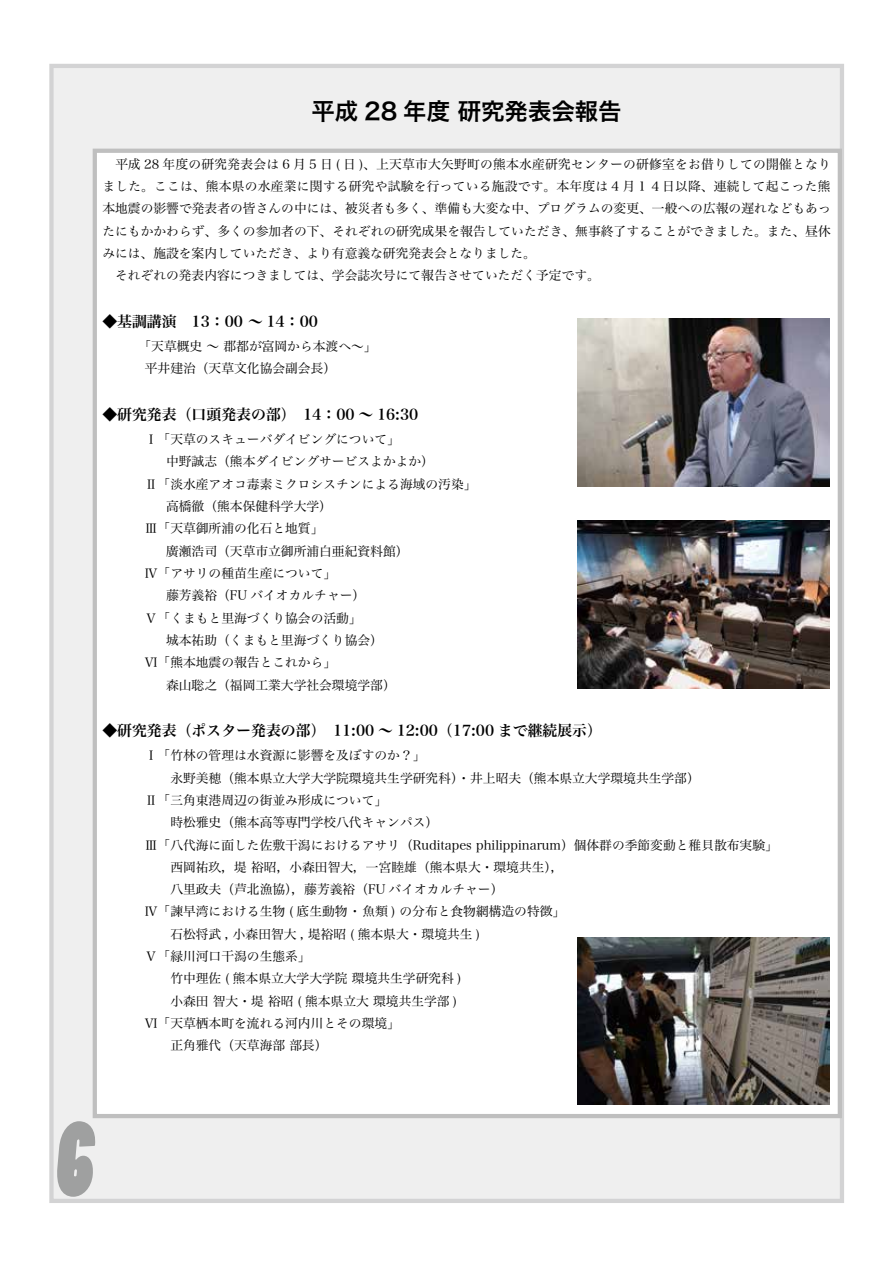
<style>
.page{position:relative;width:893px;height:1263px;background:#fff}
.page>*{position:absolute;margin:0;border:0;box-sizing:border-box;transform-origin:0 0}
.t1{font:102px "Poplar Std";color:#9fa0a0;scale:.82 1}
.t2{font:23.4px "Hira Kaku Pro W6";color:#000}
.t3{font:14.85px "Hira Min Pro W6";color:#000}
.t4{font:12.75px/22.4px "Hira Min Pro W3";color:#000}
</style>
<div class="page">
<div style="left:49px;top:64px;width:795px;height:1139px;background:#efefef;border:4px solid #d3d3d4"></div>
<div style="left:95px;top:151px;width:745px;height:965px;background:#fff"></div>
<div style="left:93px;top:149px;width:749px;height:969px;border:4px solid #bfbfbf"></div>
<img style="left:578px;top:938px;width:252px;height:166px">
<img style="left:578px;top:319px;width:252px;height:168px">
<img style="left:578px;top:521px;width:252px;height:168px">
<h2 class="t2" style="left:312px;top:90px;width:312px">平成 28 年度 研究発表会報告</h2>
<p class="t4" style="left:102px;top:151px;width:730px">　平成 28 年度の研究発表会は 6 月 5 日 ( 日 )、上天草市大矢野町の熊本水産研究センターの研修室をお借りしての開催となりました。ここは、熊本県の水産業に関する研究や試験を行っている施設です。本年度は 4 月 1 ４日以降、連続して起こった熊本地震の影響で発表者の皆さんの中には、被災者も多く、準備も大変な中、プログラムの変更、一般への広報の遅れなどもあったにもかかわらず、多くの参加者の下、それぞれの研究成果を報告していただき、無事終了することができました。また、昼休みには、施設を案内していただき、より有意義な研究発表会となりました。<br>　それぞれの発表内容につきましては、学会誌次号にて報告させていただく予定です。</p>
<p class="t3" style="left:102px;top:308px;width:217px">◆基調講演　13：00 ～ 14：00</p>
<p class="t4" style="left:145px;top:334px;width:233px;text-indent:-6px">「天草概史 ～ 郡都が富岡から本渡へ～」平井建治（天草文化協会副会長）</p>
<p class="t3" style="left:102px;top:401px;width:317px">◆研究発表（口頭発表の部）　14：00 ～ 16:30</p>
<p class="t4" style="left:145px;top:427px;width:263px">Ⅰ「天草のスキューバダイビングについて」　</p>
<p class="t4" style="left:166px;top:449px;width:276px">中野誠志（熊本ダイビングサービスよかよか）　</p>
<p class="t4" style="left:145px;top:471px;width:333px">Ⅱ「淡水産アオコ毒素ミクロシスチンによる海域の汚染」</p>
<p class="t4" style="left:166px;top:494px;width:174px">高橋徹（熊本保健科学大学）　</p>
<p class="t4" style="left:145px;top:516px;width:180px">Ⅲ「天草御所浦の化石と地質」</p>
<p class="t4" style="left:166px;top:538px;width:244px">廣瀬浩司（天草市立御所浦白亜紀資料館）</p>
<p class="t4" style="left:145px;top:561px;width:199px">Ⅳ「アサリの種苗生産について」　</p>
<p class="t4" style="left:166px;top:583px;width:207px">藤芳義裕（FU バイオカルチャー）　</p>
<p class="t4" style="left:145px;top:605px;width:218px">Ⅴ「くまもと里海づくり協会の活動」</p>
<p class="t4" style="left:166px;top:628px;width:218px">城本祐助（くまもと里海づくり協会）</p>
<p class="t4" style="left:145px;top:650px;width:193px">Ⅵ「熊本地震の報告とこれから」</p>
<p class="t4" style="left:166px;top:672px;width:231px">森山聡之（福岡工業大学社会環境学部）</p>
<p class="t3" style="left:102px;top:717px;width:501px">◆研究発表（ポスター発表の部）　11:00 ～ 12:00（17:00 まで継続展示）</p>
<p class="t4" style="left:145px;top:743px;width:282px">Ⅰ「竹林の管理は水資源に影響を及ぼすのか？」</p>
<p class="t4" style="left:170px;top:765px;width:531px">永野美穂（熊本県立大学大学院環境共生学研究科）・井上昭夫（熊本県立大学環境共生学部）</p>
<p class="t4" style="left:145px;top:788px;width:250px">Ⅱ「三角東港周辺の街並み形成について」　</p>
<p class="t4" style="left:170px;top:810px;width:269px">時松雅史（熊本高等専門学校八代キャンパス）</p>
<p class="t4" style="left:145px;top:832px;width:641px">Ⅲ「八代海に面した佐敷干潟におけるアサリ（Ruditapes philippinarum）個体群の季節変動と稚貝散布実験」　</p>
<p class="t4" style="left:170px;top:855px;width:395px">西岡祐玖，堤 裕昭，小森田智大，一宮睦雄（熊本県大・環境共生），</p>
<p class="t4" style="left:170px;top:877px;width:335px">八里政夫（芦北漁協），藤芳義裕（FU バイオカルチャー）</p>
<p class="t4" style="left:145px;top:899px;width:422px">Ⅳ「諫早湾における生物 ( 底生動物 ･ 魚類 ) の分布と食物網構造の特徴」</p>
<p class="t4" style="left:170px;top:922px;width:311px">石松将武 , 小森田智大 , 堤裕昭 ( 熊本県大・環境共生 )</p>
<p class="t4" style="left:170px;top:966px;width:292px">竹中理佐 ( 熊本県立大学大学院 環境共生学研究科 )</p>
<p class="t4" style="left:170px;top:989px;width:288px">小森田 智大・堤 裕昭 ( 熊本県立大 環境共生学部 )</p>
<p class="t4" style="left:145px;top:1011px;width:257px">Ⅵ「天草栖本町を流れる河内川とその環境」</p>
<p class="t4" style="left:170px;top:1033px;width:159px">正角雅代（天草海部 部長）</p>
<h1 class="t1" style="left:54px;top:1103px;width:61px">6</h1>
</div>
